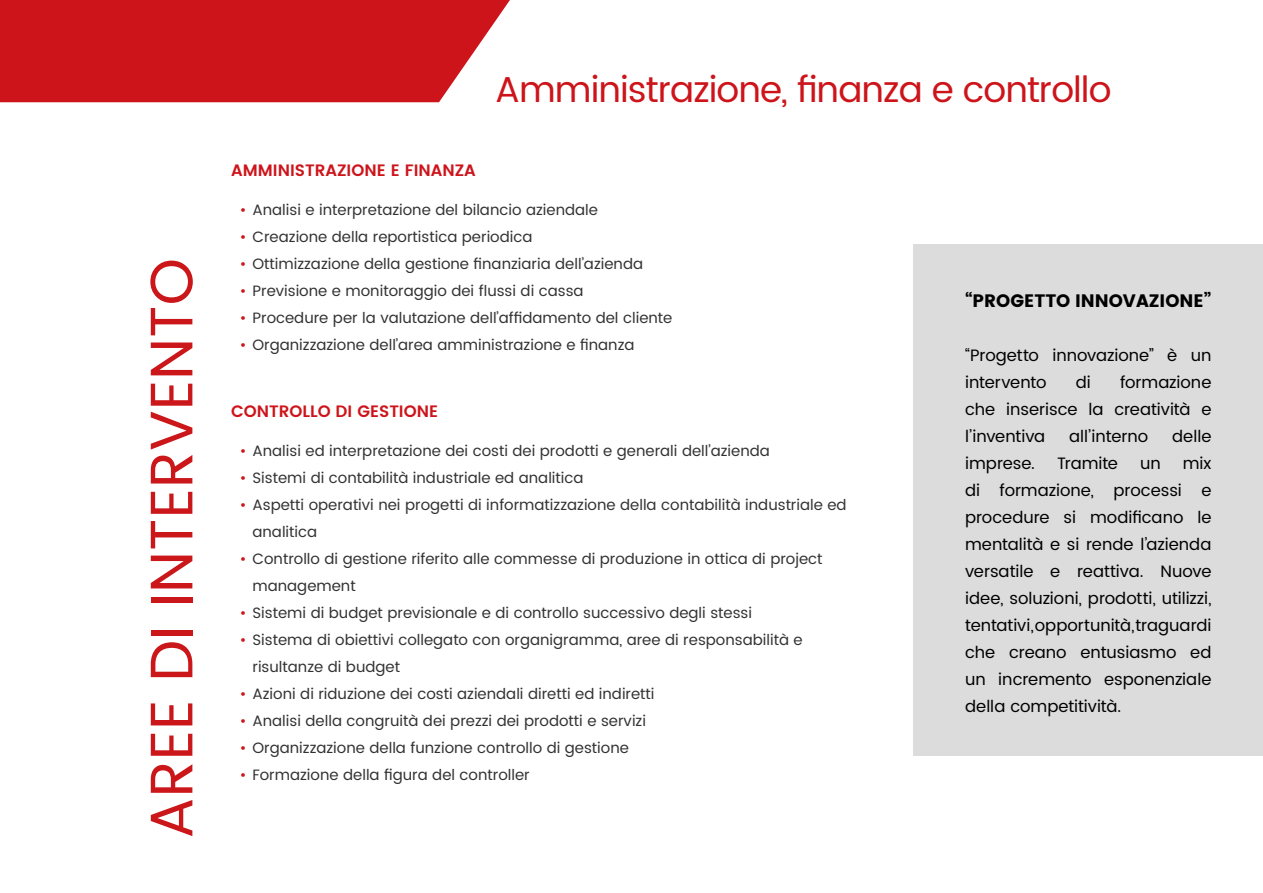
<style>
.page{position:relative;width:1263px;height:893px;background:#fff}
.page>*{position:absolute;margin:0;border:0;box-sizing:border-box;transform-origin:0 0}
.t1{font:60px "Poppins";color:#cb161a}
.t2{font:36px "Poppins";letter-spacing:-.025em;color:#cd141a}
.t3{font:18px "Poppins";color:#000}
.t4{font:16.5px/27px "Poppins";color:#000;text-align:justify}
.t5{font:600 16.5px "Poppins";color:#cd141a}
.t6{font:15px/27px "Poppins";color:#333232}
.s1{color:#cb161a}
</style>
<div class="page">
<svg style="left:0;top:0;width:510px;height:102px;background:#d02429"></svg>
<div style="left:913px;top:244px;width:350px;height:511px;background:#dcdcdc"></div>
<h1 class="t1" style="left:128px;top:839px;width:582px;rotate:-90deg">AREE DI INTERVENTO</h1>
<h2 class="t2" style="left:495px;top:64px;width:618px">Amministrazione, finanza e controllo</h2>
<p class="t5" style="left:231px;top:158px;width:246px">AMMINISTRAZIONE E FINANZA</p>
<p class="t6" style="left:240px;top:197px;width:360px"><span class="s1">•</span> Analisi e interpretazione del bilancio aziendale</p>
<p class="t6" style="left:240px;top:224px;width:294px"><span class="s1">•</span> Creazione della reportistica periodica</p>
<p class="t6" style="left:240px;top:251px;width:405px"><span class="s1">•</span> Ottimizzazione della gestione finanziaria dell’azienda</p>
<p class="t6" style="left:240px;top:278px;width:345px"><span class="s1">•</span> Previsione e monitoraggio dei flussi di cassa</p>
<p class="t6" style="left:240px;top:305px;width:434px"><span class="s1">•</span> Procedure per la valutazione dell’affidamento del cliente</p>
<p class="t6" style="left:240px;top:332px;width:396px"><span class="s1">•</span> Organizzazione dell’area amministrazione e finanza</p>
<p class="t5" style="left:231px;top:399px;width:208px">CONTROLLO DI GESTIONE</p>
<p class="t6" style="left:240px;top:437px;width:532px"><span class="s1">•</span> Analisi ed interpretazione dei costi dei prodotti e generali dell’azienda</p>
<p class="t6" style="left:240px;top:464px;width:345px"><span class="s1">•</span> Sistemi di contabilità industriale ed analitica</p>
<p class="t6" style="left:252px;top:491px;width:596px;text-indent:-13px"><span class="s1">•</span> Aspetti operativi nei progetti di informatizzazione della contabilità industriale ed analitica</p>
<p class="t6" style="left:252px;top:545px;width:571px;text-indent:-13px"><span class="s1">•</span> Controllo di gestione riferito alle commesse di produzione in ottica di project management</p>
<p class="t6" style="left:240px;top:599px;width:514px"><span class="s1">•</span> Sistemi di budget previsionale e di controllo successivo degli stessi</p>
<p class="t6" style="left:252px;top:626px;width:552px;text-indent:-13px"><span class="s1">•</span> Sistema di obiettivi collegato con organigramma, aree di responsabilità e risultanze di budget</p>
<p class="t6" style="left:240px;top:680px;width:416px"><span class="s1">•</span> Azioni di riduzione dei costi aziendali diretti ed indiretti</p>
<p class="t6" style="left:240px;top:707px;width:408px"><span class="s1">•</span> Analisi della congruità dei prezzi dei prodotti e servizi</p>
<p class="t6" style="left:240px;top:734px;width:391px"><span class="s1">•</span> Organizzazione della funzione controllo di gestione</p>
<p class="t6" style="left:240px;top:761px;width:291px"><span class="s1">•</span> Formazione della figura del controller</p>
<p class="t3" style="left:965px;top:290px;width:248px">“PROGETTO INNOVAZIONE”</p>
<p class="t4" style="left:965px;top:342px;width:248px">“Progetto innovazione” è un intervento</p>
<p class="t4" style="left:965px;top:369px;width:248px;text-indent:155px">formazione che inserisce la creatività e l’inventiva</p>
<p class="t4" style="left:1076px;top:369px;width:17px">di</p>
<p class="t4" style="left:1069px;top:423px;width:80px">all’interno</p>
<p class="t4" style="left:1172px;top:423px;width:41px">delle</p>
<p class="t4" style="left:965px;top:450px;width:248px;text-indent:218px">mix di formazione, processi e procedure si modificano le mentalità e si rende l’azienda versatile e reattiva. Nuove idee, soluzioni, prodotti, utilizzi, tentativi, opportunità, traguardi che creano entusiasmo ed un incremento esponenziale della competitività.</p>
<p class="t4" style="left:965px;top:450px;width:71px">imprese.</p>
<p class="t4" style="left:1057px;top:450px;width:63px">Tramite</p>
<p class="t4" style="left:1140px;top:450px;width:22px">un</p>
</div>
